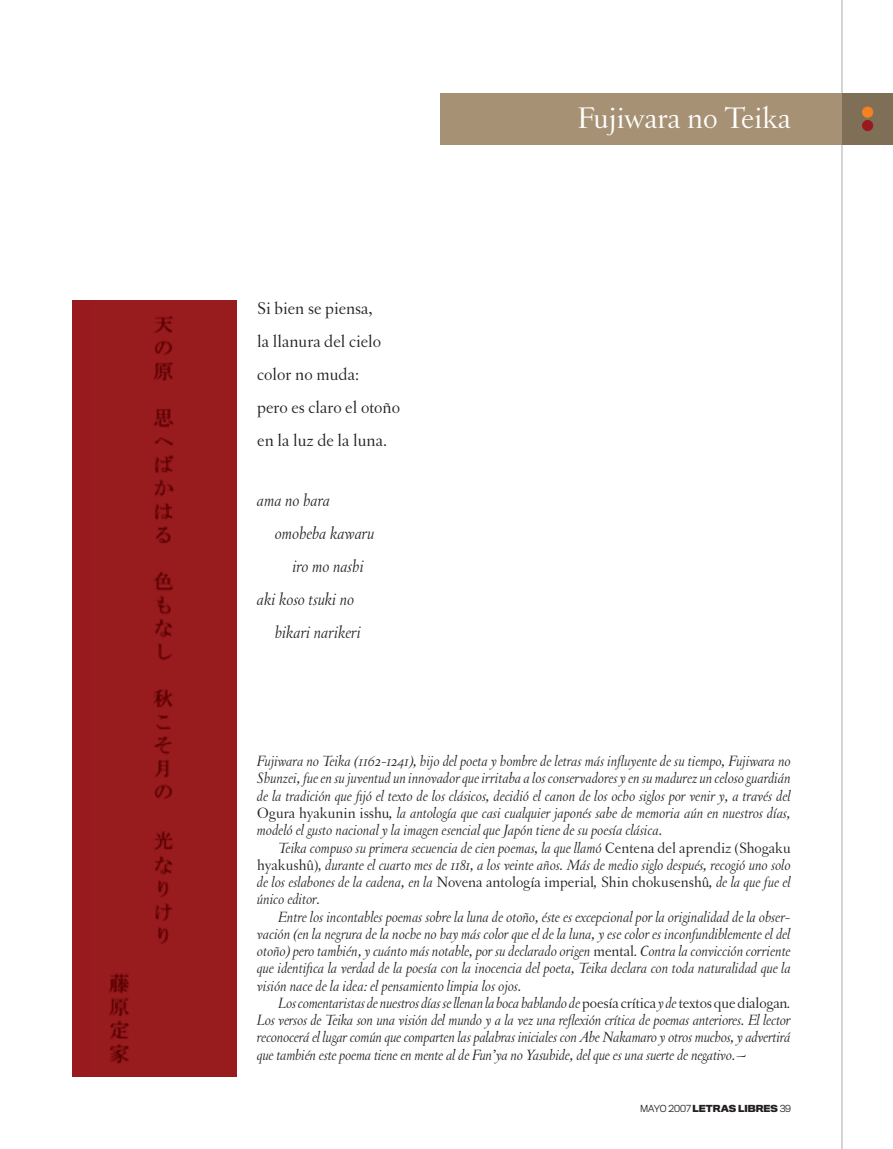
<style>
.page{position:relative;width:893px;height:1149px;background:#fff}
.page>*{position:absolute;margin:0;border:0;box-sizing:border-box;transform-origin:0 0}
.t1{font:31.5px "Letras Oldstyle";letter-spacing:-.005em;color:#fff}
.t2{font:18px/33px "Letras Oldstyle";color:#231f20}
.t3{font:italic 18px "Letras Oldstyle";color:#231f20}
.t4{font:italic 15.75px/17.2px "Letras Oldstyle";color:#231f20;text-align:justify}
.t5{font:700 9px "Titling Gothic FB Normal";color:#231f20}
.s1{font-style:normal}
.s2{font-weight:300}
</style>
<div class="page">
<hr style="left:842px;top:0;width:1px;height:1148px;background:#a8a9ad">
<div style="left:72px;top:300px;width:164px;height:776px;background:#981a1e"></div>
<img style="left:109px;top:316px;width:65px;height:748px">
<div style="left:440px;top:93px;width:402px;height:52px;background:#a79174"></div>
<div style="left:842px;top:93px;width:51px;height:52px;background:#806f57"></div>
<div style="left:862px;top:107px;width:11px;height:10px;background:#f58220;border-radius:50%"></div>
<div style="left:862px;top:107px;width:11px;height:10px;border:1px solid #f58220;border-radius:50%"></div>
<div style="left:862px;top:120px;width:11px;height:11px;background:#981a1e;border-radius:50%"></div>
<div style="left:862px;top:120px;width:11px;height:11px;border:1px solid #981a1e;border-radius:50%"></div>
<p class="t2" style="left:257px;top:291px;width:144px">Si bien se piensa,<br>la llanura del cielo color no muda:<br>pero es claro el otoño en la luz de la luna.</p>
<p class="t3" style="left:257px;top:490px;width:74px">ama no hara</p>
<p class="t3" style="left:275px;top:523px;width:101px">omoheba kawaru</p>
<p class="t3" style="left:293px;top:556px;width:73px">iro mo nashi</p>
<p class="t3" style="left:257px;top:589px;width:99px">aki koso tsuki no</p>
<p class="t3" style="left:275px;top:622px;width:88px">hikari narikeri</p>
<h1 class="t1" style="left:578px;top:100px;width:215px">Fujiwara no Teika</h1>
<p class="t4" style="left:257px;top:752px;width:535px">Fujiwara no Teika (1162-1241), hijo del poeta y hombre de letras más influyente de su tiempo, Fujiwara no Shunzei, fue en su juventud un innovador que irritaba a los conservadores y en su madurez un celoso guardián de la tradición que fijó el texto de los clásicos, decidió el canon de los ocho siglos por venir y, a través del <span class="s1">Ogura hyakunin isshu</span>, la antología que casi cualquier japonés sabe de memoria aún en nuestros días, modeló el gusto nacional y la imagen esencial que Japón tiene de su poesía clásica.</p>
<p class="t4" style="left:257px;top:838px;width:535px;text-indent:21px">Teika compuso su primera secuencia de cien poemas, la que llamó <span class="s1">Centena del aprendiz (Shogaku hyakushû)</span>, durante el cuarto mes de 1181, a los veinte años. Más de medio siglo después, recogió uno solo de los eslabones de la cadena, en la <span class="s1">Novena antología imperial</span>, <span class="s1">Shin chokusenshû</span>, de la que fue el único editor.</p>
<p class="t4" style="left:257px;top:907px;width:535px;text-indent:21px">Entre los incontables poemas sobre la luna de otoño, éste es excepcional por la originalidad de la obser&shy;vación (en la negrura de la noche no hay más color que el de la luna, y ese color es inconfundiblemente el del otoño) pero también, y cuánto más notable, por su declarado origen <span class="s1">mental</span>. Contra la convicción corriente que identifica la verdad de la poesía con la inocencia del poeta, Teika declara con toda naturalidad que la visión nace de la idea: el pensamiento limpia los ojos.</p>
<p class="t4" style="left:257px;top:993px;width:535px;text-indent:21px">Los comentaristas de nuestros días se llenan la boca hablando de <span class="s1">poesía crítica</span> y de <span class="s1">textos que dialogan</span>.<br>Los versos de Teika son una visión del mundo y a la vez una reflexión crítica de poemas anteriores. El lector reconocerá el lugar común que comparten las palabras iniciales con Abe Nakamaro y otros muchos, y advertirá que también este poema tiene en mente al de Fun’ya no Yasuhide, del que es una suerte de negativo.<sup>~</sup></p>
<p class="t5" style="left:640px;top:1101px;width:152px"><span class="s2">MAYO 2007</span> LETRAS LIBRES <span class="s2">39</span></p>
</div>
